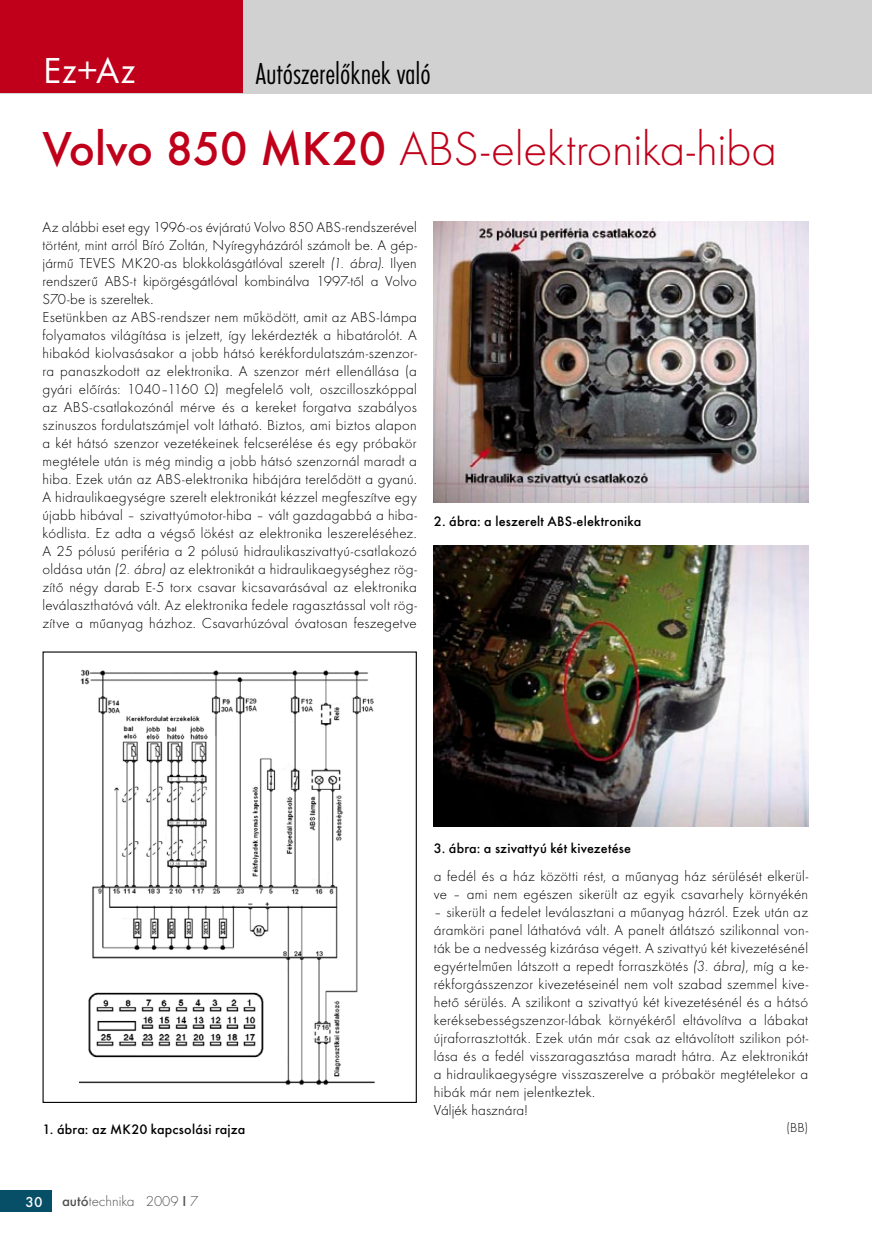
<style>
.page{position:relative;width:872px;height:1246px;background:#fff}
.page>*{position:absolute;margin:0;border:0;box-sizing:border-box;transform-origin:0 0}
.t1{font:300 49.5px "Futura TOT";letter-spacing:-.01em;color:#c0001b}
.t2{font:37.5px "Futura TOT Boo";color:#fff}
.t3{font:31.5px "Futura TOT Lig Con";letter-spacing:-.005em;color:#000}
.t4{font:300 15px/18px "Futura TOT";letter-spacing:.015em;color:#000}
.t5{font:300 15px "Futura TOT";color:#535353}
.t6{font:500 15px "Futura TOT";color:#fff}
.t7{font:500 14.25px "Futura TOT";letter-spacing:.015em;color:#000}
.t8{font:300 13.5px "Futura TOT";color:#000}
.s1{font-weight:500}
.s2{font-style:italic}
</style>
<div class="page">
<div style="left:0;top:1191px;width:51px;height:21px;background:#074e67"></div>
<img style="left:80px;top:669px;width:295px;height:416px">
<img style="left:434px;top:222px;width:374px;height:280px">
<img style="left:434px;top:546px;width:374px;height:280px">
<div style="left:0;top:0;width:872px;height:93px;background:#d1d1d1"></div>
<div style="left:0;top:0;width:242px;height:92px;background:#c0001b"></div>
<h2 class="t2" style="left:43px;top:48px;width:94px">Ez+Az</h2>
<h3 class="t3" style="left:256px;top:56px;width:176px">Autószerelőknek való</h3>
<h1 class="t1" style="left:43px;top:120px;width:736px"><span class="s1">Volvo 850 MK20</span> ABS-elektronika-hiba</h1>
<p class="t4" style="left:43px;top:218px;width:376px">Az alábbi eset egy 1996-os évjáratú Volvo 850 ABS-rendszerével történt, mint arról Bíró Zoltán, Nyíregyházáról számolt be. A gép&shy;jármű TEVES MK20-as blokkolásgátlóval szerelt <span class="s2">(1. ábra)</span>. Ilyen rendszerű ABS-t kipörgésgátlóval kombinálva 1997-től a Volvo S70-be is szereltek.<br>Esetünkben az ABS-rendszer nem működött, amit az ABS-lámpa folyamatos világítása is jelzett, így lekérdezték a hibatárolót. A hibakód kiolvasásakor a jobb hátsó kerékfordulatszám-szenzor&shy;ra panaszkodott az elektronika. A szenzor mért ellenállása (a gyári előírás: 1040–1160 Ω) megfelelő volt, oszcilloszkóppal az ABS-csatlakozónál mérve és a kereket forgatva szabályos szinuszos fordulatszámjel volt látható. Biztos, ami biztos alapon a két hátsó szenzor vezetékeinek felcserélése és egy próbakör megtétele után is még mindig a jobb hátsó szenzornál maradt a hiba. Ezek után az ABS-elektronika hibájára terelődött a gyanú.<br>A hidraulikaegységre szerelt elektronikát kézzel megfeszítve egy újabb hibával – szivattyúmotor-hiba – vált gazdagabbá a hiba&shy;kódlista. Ez adta a végső lökést az elektronika leszereléséhez.<br>A 25 pólusú periféria a 2 pólusú hidraulikaszivattyú-csatlakozó oldása után <span class="s2">(2. ábra)</span> az elektronikát a hidraulikaegységhez rög&shy;zítő négy darab E-5 torx csavar kicsavarásával az elektronika leválaszthatóvá vált. Az elektronika fedele ragasztással volt rög&shy;zítve a műanyag házhoz. Csavarhúzóval óvatosan feszegetve</p>
<p class="t7" style="left:434px;top:513px;width:209px">2. ábra: a leszerelt ABS-elektronika</p>
<p class="t7" style="left:434px;top:839px;width:199px">3. ábra: a szivattyú két kivezetése</p>
<p class="t4" style="left:434px;top:867px;width:376px">a fedél és a ház közötti rést, a műanyag ház sérülését elkerül&shy;ve – ami nem egészen sikerült az egyik csavarhely környékén</p>
<p class="t4" style="left:434px;top:903px;width:376px">– sikerült a fedelet leválasztani a műanyag házról. Ezek után az áramköri panel láthatóvá vált. A panelt átlátszó szilikonnal von&shy;ták be a nedvesség kizárása végett. A szivattyú két kivezetésénél egyértelműen látszott a repedt forraszkötés <span class="s2">(3. ábra)</span>, míg a ke&shy;rékforgásszenzor kivezetéseinél nem volt szabad szemmel kive&shy;hető sérülés. A szilikont a szivattyú két kivezetésénél és a hátsó keréksebességszenzor-lábak környékéről eltávolítva a lábakat újraforrasztották. Ezek után már csak az eltávolított szilikon pót&shy;lása és a fedél visszaragasztása maradt hátra. Az elektronikát a hidraulikaegységre visszaszerelve a próbakör megtételekor a hibák már nem jelentkeztek.<br>Váljék hasznára!</p>
<p class="t7" style="left:43px;top:1120px;width:204px">1. ábra: az MK20 kapcsolási rajza</p>
<p class="t8" style="left:786px;top:1120px;width:23px">(BB)</p>
<p class="t6" style="left:26px;top:1193px;width:19px">30</p>
<p class="t5" style="left:62px;top:1193px;width:138px"><span class="s1">autó</span>technika 2009 <span class="s1">I</span> 7</p>
</div>
